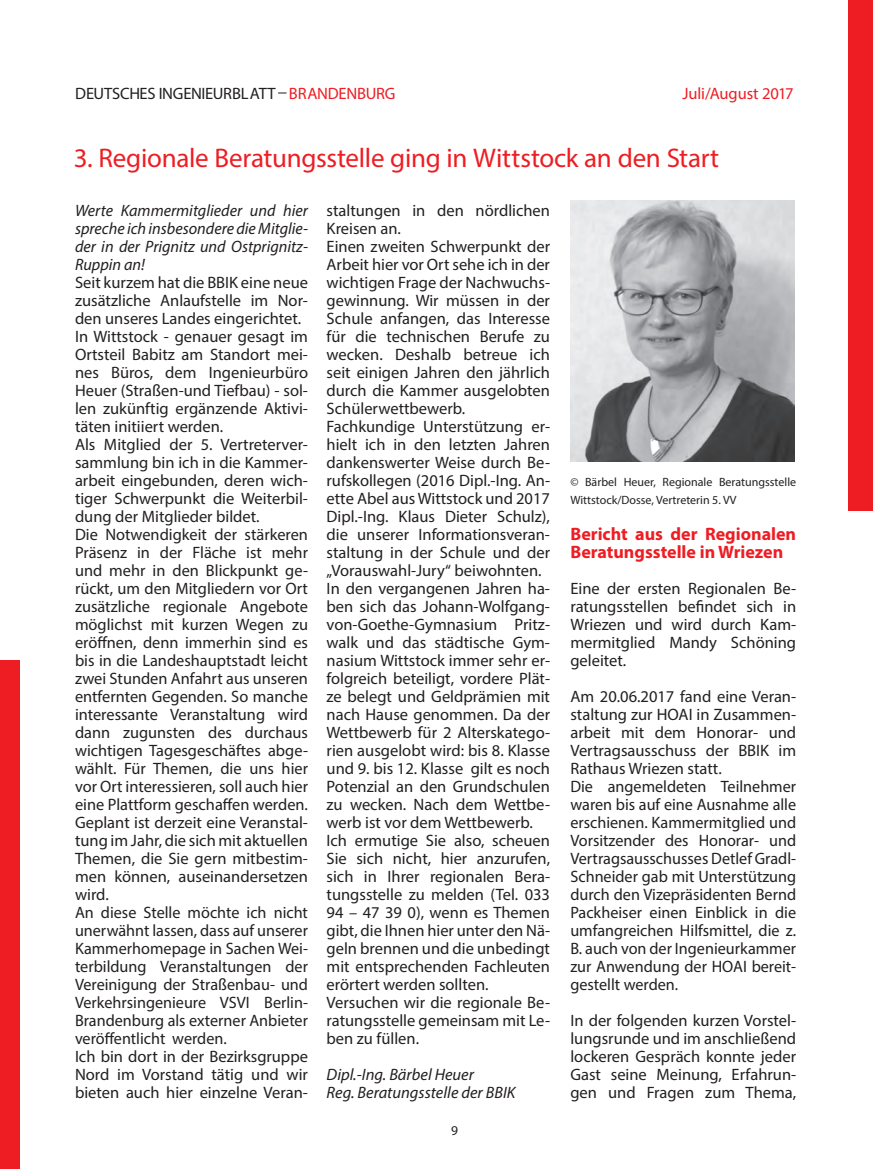
<style>
.page{position:relative;width:873px;height:1169px;background:#fff}
.page>*{position:absolute;margin:0;border:0;box-sizing:border-box;transform-origin:0 0}
.t1{font:27px "Myriad Pro";letter-spacing:-.01em;color:#ee1d23}
.t2{font:700 18px/18px "Myriad Pro";color:#ee1d23}
.t3{font:16.5px/18px "Myriad Pro";color:#231f20}
.t4{font:italic 16.5px/18px "Myriad Pro";color:#231f20;text-align:justify}
.t5{font:16.5px "Myriad Pro";letter-spacing:-.01em;color:#ee1d23}
.t6{font:13.5px "Myriad Pro";color:#231f20}
.t7{font:12px/18px "Myriad Pro";color:#231f20}
.s1{color:#ee1d23}
</style>
<div class="page">
<div style="left:849px;top:0;width:24px;height:511px;background:#ee1d23"></div>
<div style="left:0;top:660px;width:20px;height:508px;background:#ee1d23"></div>
<img style="left:570px;top:201px;width:225px;height:260px">
<p class="t3" style="left:75px;top:85px;width:322px">DEUTSCHES INGENIEURBLATT <span class="s1">BRANDENBURG</span></p>
<p class="t5" style="left:682px;top:84px;width:113px">Juli/August 2017</p>
<h1 class="t1" style="left:74px;top:142px;width:647px">3. Regionale Beratungsstelle ging in Wittstock an den Start</h1>
<p class="t4" style="left:75px;top:201px;width:235px">Werte Kammermitglieder und hier spreche ich insbesondere die Mitglie&shy;der in der Prignitz und Ostprignitz-Ruppin an!</p>
<p class="t3" style="left:75px;top:273px;width:235px">Seit kurzem hat die BBIK eine neue zusätzliche Anlaufstelle im Nor&shy;den unseres Landes eingerichtet.<br>In Wittstock - genauer gesagt im<br>Ortsteil Babitz am Standort mei&shy;nes Büros, dem Ingenieurbüro<br>Heuer (Straßen-und Tiefbau) - sol&shy;len zukünftig ergänzende Aktivi&shy;täten initiiert werden.<br>Als Mitglied der 5. Vertreterver&shy;sammlung bin ich in die Kammer&shy;arbeit eingebunden, deren wich&shy;tiger Schwerpunkt die Weiterbil&shy;dung der Mitglieder bildet.<br>Die Notwendigkeit der stärkeren<br>Präsenz in der Fläche ist mehr und mehr in den Blickpunkt ge&shy;rückt, um den Mitgliedern vor Ort zusätzliche regionale Angebote möglichst mit kurzen Wegen zu eröffnen, denn immerhin sind es bis in die Landeshauptstadt leicht zwei Stunden Anfahrt aus unseren entfernten Gegenden. So manche interessante Veranstaltung wird dann zugunsten des durchaus wichtigen Tagesgeschäftes abge&shy;wählt. Für Themen, die uns hier vor Ort interessieren, soll auch hier eine Plattform geschaffen werden.<br>Geplant ist derzeit eine Veranstal&shy;tung im Jahr, die sich mit aktuellen<br>Themen, die Sie gern mitbestim&shy;men können, auseinandersetzen wird.<br>An diese Stelle möchte ich nicht unerwähnt lassen, dass auf unserer<br>Kammerhomepage in Sachen Wei&shy;terbildung Veranstaltungen der<br>Vereinigung der Straßenbau- und<br>Verkehrsingenieure VSVI Berlin-<br>Brandenburg als externer Anbieter veröffentlicht werden.<br>Ich bin dort in der Bezirksgruppe<br>Nord im Vorstand tätig und wir bieten auch hier einzelne Veran-</p>
<p class="t3" style="left:327px;top:201px;width:225px">staltungen in den nördlichen<br>Kreisen an.<br>Einen zweiten Schwerpunkt der<br>Arbeit hier vor Ort sehe ich in der wichtigen Frage der Nachwuchs&shy;gewinnung. Wir müssen in der<br>Schule anfangen, das Interesse für die technischen Berufe zu wecken. Deshalb betreue ich seit einigen Jahren den jährlich durch die Kammer ausgelobten<br>Schülerwettbewerb.<br>Fachkundige Unterstützung er&shy;hielt ich in den letzten Jahren dankenswerter Weise durch Be&shy;rufskollegen (2016 Dipl.-Ing. An&shy;ette Abel aus Wittstock und 2017<br>Dipl.-Ing. Klaus Dieter Schulz), die unserer Informationsveran&shy;staltung in der Schule und der „Vorauswahl-Jury“ beiwohnten.<br>In den vergangenen Jahren ha&shy;ben sich das Johann-Wolfgang&shy;von-Goethe-Gymnasium Pritz&shy;walk und das städtische Gym&shy;nasium Wittstock immer sehr er&shy;folgreich beteiligt, vordere Plät&shy;ze belegt und Geldprämien mit nach Hause genommen. Da der<br>Wettbewerb für 2 Alterskatego&shy;rien ausgelobt wird: bis 8. Klasse und 9. bis 12. Klasse gilt es noch<br>Potenzial an den Grundschulen zu wecken. Nach dem Wettbe&shy;werb ist vor dem Wettbewerb.<br>Ich ermutige Sie also, scheuen<br>Sie sich nicht, hier anzurufen, sich in Ihrer regionalen Bera&shy;tungsstelle zu melden (Tel. 033<br>94 – 47 39 0), wenn es Themen gibt, die Ihnen hier unter den Nä&shy;geln brennen und die unbedingt mit entsprechenden Fachleuten erörtert werden sollten.<br>Versuchen wir die regionale Be&shy;ratungsstelle gemeinsam mit Le&shy;ben zu füllen.</p>
<p class="t4" style="left:327px;top:1065px;width:190px">Dipl.-Ing. Bärbel Heuer<br>Reg. Beratungsstelle der BBIK</p>
<p class="t7" style="left:570px;top:472px;width:227px">© Bärbel Heuer, Regionale Beratungsstelle<br>Wittstock/Dosse, Vertreterin 5. VV</p>
<p class="t2" style="left:570px;top:524px;width:227px">Bericht aus der Regionalen<br>Beratungsstelle in Wriezen</p>
<p class="t3" style="left:570px;top:579px;width:227px;text-align:justify">Eine der ersten Regionalen Be&shy;ratungsstellen befindet sich in Wriezen und wird durch Kam&shy;mermitglied Mandy Schöning geleitet.</p>
<p class="t3" style="left:570px;top:687px;width:227px">Am 20.06.2017 fand eine Veran&shy;staltung zur HOAI in Zusammen&shy;arbeit mit dem Honorar- und<br>Vertragsausschuss der BBIK im<br>Rathaus Wriezen statt.<br>Die angemeldeten Teilnehmer waren bis auf eine Ausnahme alle erschienen. Kammermitglied und<br>Vorsitzender des Honorar- und<br>Vertragsausschusses Detlef Gradl-<br>Schneider gab mit Unterstützung durch den Vizepräsidenten Bernd<br>Packheiser einen Einblick in die umfangreichen Hilfsmittel, die z.<br>B. auch von der Ingenieurkammer zur Anwendung der HOAI bereit&shy;gestellt werden.</p>
<p class="t3" style="left:570px;top:1011px;width:227px;text-align:justify">In der folgenden kurzen Vorstel&shy;lungsrunde und im anschließend lockeren Gespräch konnte jeder Gast seine Meinung, Erfahrun&shy;gen und Fragen zum Thema,</p>
<p class="t6" style="left:451px;top:1121px;width:8px">9</p>
</div>
